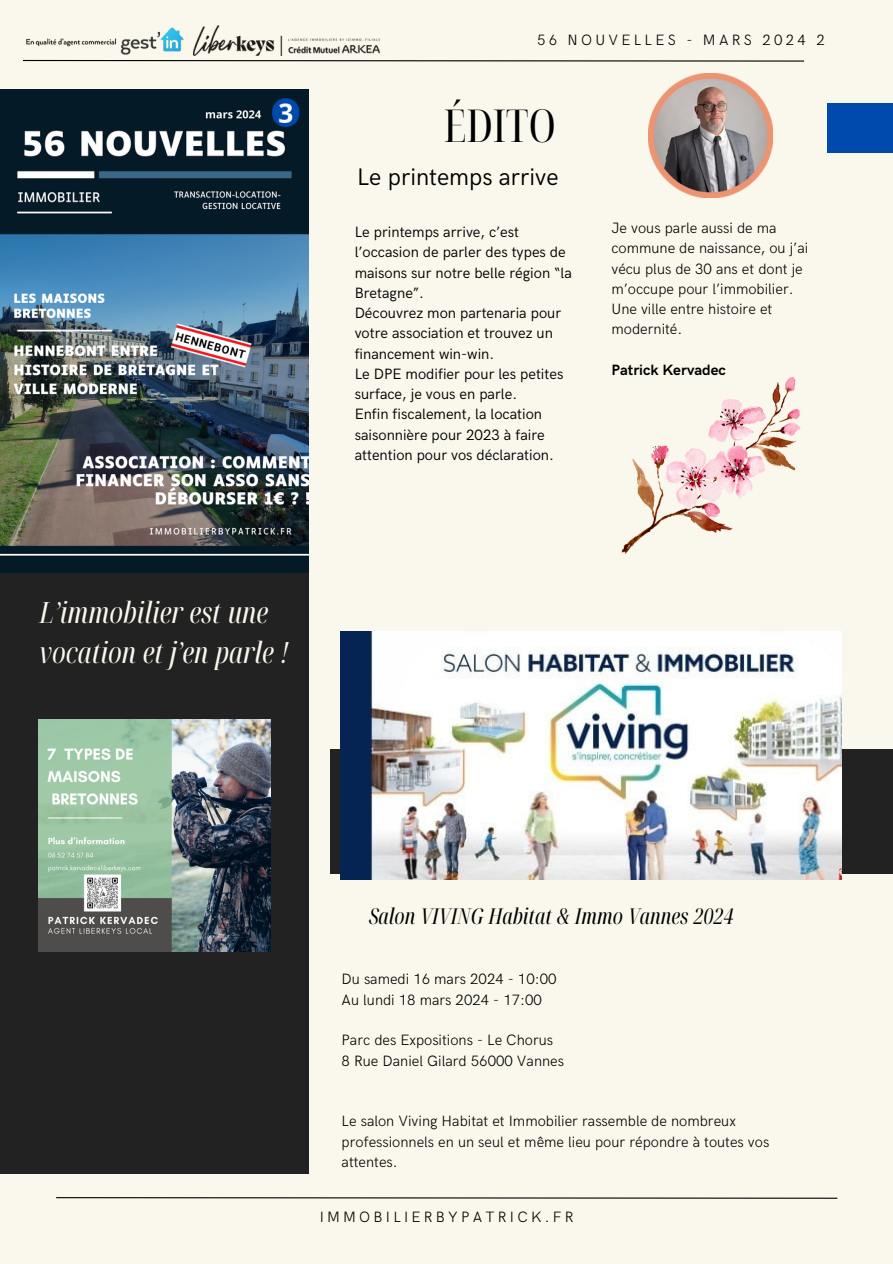
<style>
.page{position:relative;width:893px;height:1264px;background:#fff}
.page>*{position:absolute;margin:0;border:0;box-sizing:border-box;transform-origin:0 0}
.t1{font:extra-condensed 45.3px "Noto Serif Display";color:#000}
.t2{font:italic extra-condensed 29.25px/40.5px "Noto Serif Display";color:#faf7ed}
.t3{font:24px "HK Grotesk";color:#000}
.t4{font:italic extra-condensed 21.75px "Noto Serif Display";color:#000}
.t5{font:300 15px/20.2px "HK Grotesk";color:#000}
.t6{font:15px/20.2px "HK Grotesk";color:#000}
.t7{font:300 15px "HK Grotesk";letter-spacing:.215em;color:#000}
.t8{font:700 15px "HK Grotesk";color:#000}
</style>
<div class="page">
<div style="left:0;top:0;width:892px;height:1263px;background:#faf7ed"></div>
<img style="left:0;top:89px;width:308px;height:484px">
<div style="left:330px;top:749px;width:562px;height:124px;background:#222"></div>
<img style="left:340px;top:631px;width:501px;height:248px">
<div style="left:0;top:573px;width:309px;height:600px;background:#222"></div>
<div style="left:826px;top:103px;width:66px;height:50px;background:#004aad"></div>
<svg style="left:23px;top:59px;width:782px;height:3px"></svg>
<svg style="left:56px;top:1197px;width:782px;height:2px;background:#6c6b66"></svg>
<img style="left:648px;top:73px;width:124px;height:124px">
<img style="left:26px;top:27px;width:158px;height:28px">
<img style="left:194px;top:25px;width:185px;height:30px">
<img style="left:39px;top:719px;width:231px;height:232px">
<img style="left:621px;top:377px;width:180px;height:177px">
<p class="t2" style="left:40px;top:591px;width:250px">L’immobilier est une vocation et j’en parle !</p>
<h4 class="t7" style="left:537px;top:31px;width:289px">56 NOUVELLES - MARS 2024 2</h4>
<p class="t1" style="left:444px;top:93px;width:113px">ÉDITO</p>
<p class="t3" style="left:357px;top:163px;width:203px">Le printemps arrive</p>
<h3 class="t6" style="left:354px;top:222px;width:219px">Le printemps arrive, c’est l’occasion de parler des types de maisons sur notre belle région “la<br>Bretagne”.</h3>
<p class="t6" style="left:354px;top:303px;width:208px">Découvrez mon partenaria pour votre association et trouvez un financement win-win.</p>
<p class="t6" style="left:354px;top:364px;width:210px">Le DPE modifier pour les petites surface, je vous en parle.</p>
<h5 class="t6" style="left:354px;top:405px;width:201px">Enfin fiscalement, la location saisonnière pour 2023 à faire attention pour vos déclaration.</h5>
<p class="t5" style="left:611px;top:218px;width:198px">Je vous parle aussi de ma commune de naissance, ou j’ai vécu plus de 30 ans et dont je m’occupe pour l’immobilier.</p>
<p class="t5" style="left:611px;top:299px;width:162px">Une ville entre histoire et modernité.</p>
<p class="t8" style="left:611px;top:361px;width:116px">Patrick Kervadec</p>
<p class="t4" style="left:369px;top:900px;width:366px">Salon VIVING Habitat &amp; Immo Vannes 2024</p>
<p class="t5" style="left:341px;top:969px;width:216px">Du samedi 16 mars 2024 - 10:00</p>
<h2 class="t5" style="left:341px;top:990px;width:202px">Au lundi 18 mars 2024 - 17:00</h2>
<p class="t5" style="left:341px;top:1030px;width:213px">Parc des Expositions - Le Chorus</p>
<h3 class="t5" style="left:341px;top:1050px;width:224px">8 Rue Daniel Gilard 56000 Vannes</h3>
<p class="t5" style="left:341px;top:1111px;width:396px">Le salon Viving Habitat et Immobilier rassemble de nombreux</p>
<p class="t5" style="left:341px;top:1131px;width:429px">professionnels en un seul et même lieu pour répondre à toutes vos attentes.</p>
<p class="t7" style="left:320px;top:1208px;width:255px">IMMOBILIERBYPATRICK.FR</p>
</div>
